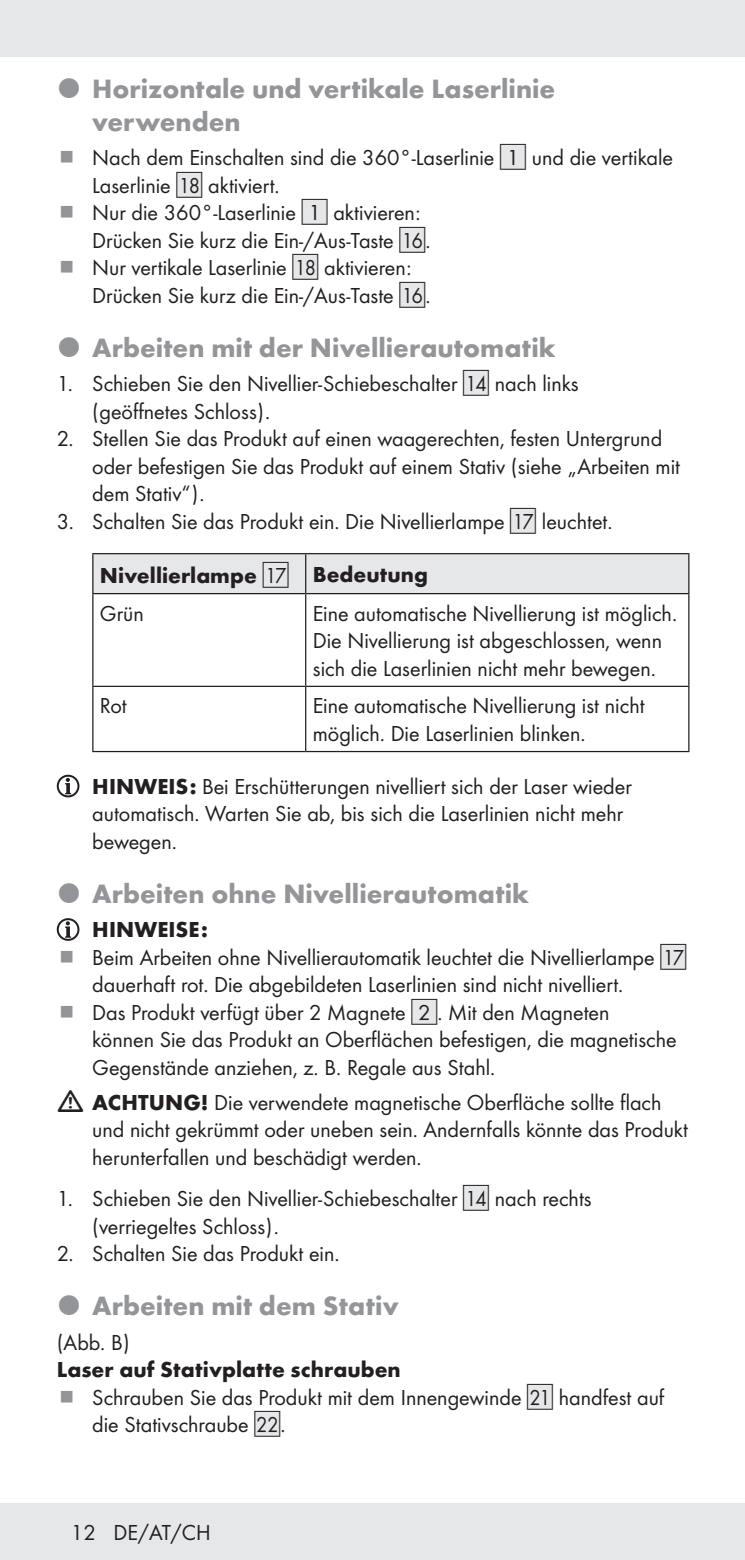
<style>
.page{position:relative;width:745px;height:1560px;background:#fff}
.page>*{position:absolute;margin:0;border:0;box-sizing:border-box;transform-origin:0 0}
.t1{font:700 27.5px/32.5px "Futura";color:#939598}
.Indent_SB{font:22.5px/27.5px "Futura Boo";color:#231f20}
.Body_SB{font:22.5px/27.5px "Futura Boo";color:#231f20}
.Indent{font:22.5px "Futura Boo";color:#231f20}
.Headline-03{font:700 22.5px "Futura";color:#231f20}
.Headline__Table{font:700 22.5px "Futura";color:#231f20}
.Body{font:22.5px "Futura Boo";color:#231f20}
.Indent-2{font:700 22.5px "Futura";color:#231f20}
.s1{font-family:"IMP Lidl Num Box";font-size:19.75px;color:#e6e7e9}
.s2{font-family:"IMP Lidl Num Box";font-size:19.75px}
.s3{font-family:"IMP Lidl Num Box";font-weight:400;font-size:19.75px;color:#e6e7e9}
.s4{font-family:"IMP Lidl Num Box";font-weight:400;font-size:19.75px}
.s5{font-family:"Futura";font-weight:700}
</style>
<div class="page">
<div style="left:0;top:1502px;width:744px;height:57px;background:#e6e7e9"></div>
<div style="left:0;top:0;width:744px;height:57px;background:#e6e7e9"></div>
<div style="left:93px;top:554px;width:594px;height:39px;background:#e6e7e9"></div>
<hr style="left:92px;top:553px;width:213px;height:1px;background:#231f20">
<hr style="left:92px;top:554px;width:1px;height:39px;background:#231f20">
<hr style="left:305px;top:553px;width:384px;height:1px;background:#231f20">
<hr style="left:305px;top:554px;width:1px;height:39px;background:#231f20">
<hr style="left:687px;top:554px;width:2px;height:39px;background:#231f20">
<hr style="left:92px;top:593px;width:213px;height:1px;background:#231f20">
<hr style="left:92px;top:594px;width:1px;height:91px;background:#231f20">
<hr style="left:305px;top:593px;width:384px;height:1px;background:#231f20">
<hr style="left:305px;top:594px;width:1px;height:91px;background:#231f20">
<hr style="left:687px;top:594px;width:2px;height:91px;background:#231f20">
<hr style="left:92px;top:685px;width:213px;height:2px;background:#231f20">
<hr style="left:92px;top:687px;width:1px;height:63px;background:#231f20">
<hr style="left:305px;top:685px;width:384px;height:2px;background:#231f20">
<hr style="left:305px;top:687px;width:1px;height:63px;background:#231f20">
<hr style="left:687px;top:687px;width:2px;height:63px;background:#231f20">
<hr style="left:92px;top:750px;width:213px;height:2px;background:#231f20">
<hr style="left:305px;top:750px;width:384px;height:2px;background:#231f20">
<svg style="left:58px;top:775px;width:20px;height:21px"></svg>
<div style="left:57px;top:774px;width:22px;height:23px;border:2px solid #231f20;border-radius:50%"></div>
<svg style="left:65px;top:777px;width:6px;height:17px"></svg>
<svg style="left:58px;top:919px;width:20px;height:20px"></svg>
<div style="left:57px;top:918px;width:22px;height:22px;border:2px solid #231f20;border-radius:50%"></div>
<svg style="left:65px;top:921px;width:6px;height:16px"></svg>
<p class="t1" style="left:92px;top:71px;width:464px">Horizontale und vertikale Laserlinie verwenden</p>
<p class="Indent_SB" style="left:92px;top:143px;width:582px">Nach dem Einschalten sind die 360°‑Laserlinie <span class="s1">[</span><span class="s2">1]</span> und die vertikale<br>Laserlinie <span class="s1">[</span><span class="s2">18]</span> aktiviert.</p>
<p class="Indent_SB" style="left:92px;top:198px;width:330px">Nur die 360°‑Laserlinie <span class="s1">[</span><span class="s2">1]</span> aktivieren:</p>
<p class="Indent" style="left:92px;top:225px;width:337px">Drücken Sie kurz die Ein‑/Aus‑Taste <span class="s1">[</span><span class="s2">16]</span>.</p>
<p class="Indent_SB" style="left:92px;top:253px;width:320px">Nur vertikale Laserlinie <span class="s1">[</span><span class="s2">18]</span> aktivieren:</p>
<p class="Indent" style="left:92px;top:280px;width:337px">Drücken Sie kurz die Ein‑/Aus‑Taste <span class="s1">[</span><span class="s2">16]</span>.</p>
<p class="t1" style="left:92px;top:329px;width:464px">Arbeiten mit der Nivellierautomatik</p>
<p class="Indent_SB" style="left:92px;top:369px;width:487px;text-indent:-35px">1. Schieben Sie den Nivellier‑Schiebeschalter <span class="s1">[</span><span class="s2">14]</span> nach links (geöffnetes Schloss).</p>
<p class="Indent_SB" style="left:92px;top:424px;width:589px;text-indent:-35px">2. Stellen Sie das Produkt auf einen waagerechten, festen Untergrund oder befestigen Sie das Produkt auf einem Stativ (siehe „Arbeiten mit dem Stativ“).</p>
<p class="Indent_SB" style="left:57px;top:506px;width:554px">3. Schalten Sie das Produkt ein. Die Nivellierlampe <span class="s1">[</span><span class="s2">17]</span> leuchtet.</p>
<p class="Headline__Table" style="left:100px;top:559px;width:190px">Nivellierlampe <span class="s3">[</span><span class="s4">17]</span></p>
<p class="Headline__Table" style="left:312px;top:557px;width:117px">Bedeutung</p>
<p class="Body" style="left:100px;top:597px;width:45px">Grün</p>
<p class="Body_SB" style="left:312px;top:598px;width:362px">Eine automatische Nivellierung ist möglich.<br>Die Nivellierung ist abgeschlossen, wenn sich die Laserlinien nicht mehr bewegen.</p>
<p class="Body" style="left:100px;top:690px;width:28px">Rot</p>
<p class="Body_SB" style="left:312px;top:691px;width:333px">Eine automatische Nivellierung ist nicht möglich. Die Laserlinien blinken.</p>
<p class="Indent_SB" style="left:92px;top:771px;width:540px"><span class="s5">HINWEIS:</span> Bei Erschütterungen nivelliert sich der Laser wieder automatisch. Warten Sie ab, bis sich die Laserlinien nicht mehr bewegen.</p>
<p class="t1" style="left:92px;top:875px;width:438px">Arbeiten ohne Nivellierautomatik</p>
<p class="Indent-2" style="left:92px;top:913px;width:117px">HINWEISE:</p>
<p class="Indent_SB" style="left:92px;top:942px;width:595px">Beim Arbeiten ohne Nivellierautomatik leuchtet die Nivellierlampe <span class="s1">[</span><span class="s2">17] </span>dauerhaft rot. Die abgebildeten Laserlinien sind nicht nivelliert.</p>
<p class="Indent_SB" style="left:92px;top:997px;width:585px">Das Produkt verfügt über 2 Magnete <span class="s1">[</span><span class="s2">2]</span>. Mit den Magneten können Sie das Produkt an Oberflächen befestigen, die magnetische<br>Gegenstände anziehen, z. B. Regale aus Stahl.</p>
<p class="Indent_SB" style="left:92px;top:1086px;width:597px"><span class="s5">ACHTUNG!</span> Die verwendete magnetische Oberfläche sollte flach und nicht gekrümmt oder uneben sein. Andernfalls könnte das Produkt herunterfallen und beschädigt werden.</p>
<p class="Indent_SB" style="left:92px;top:1183px;width:501px;text-indent:-35px">1. Schieben Sie den Nivellier‑Schiebeschalter <span class="s1">[</span><span class="s2">14]</span> nach rechts (verriegeltes Schloss).</p>
<p class="Indent_SB" style="left:57px;top:1238px;width:281px">2. Schalten Sie das Produkt ein.</p>
<p class="t1" style="left:92px;top:1287px;width:308px">Arbeiten mit dem Stativ</p>
<p class="Body" style="left:57px;top:1326px;width:75px">(Abb. B)</p>
<p class="Headline-03" style="left:57px;top:1352px;width:345px">Laser auf Stativplatte schrauben</p>
<p class="Indent_SB" style="left:92px;top:1381px;width:573px">Schrauben Sie das Produkt mit dem Innengewinde <span class="s1">[</span><span class="s2">21]</span> handfest auf die Stativschraube <span class="s1">[</span><span class="s2">22]</span>.</p>
<p class="Indent_SB" style="left:71px;top:1516px;width:141px">12 DE/AT/CH</p>
</div>
